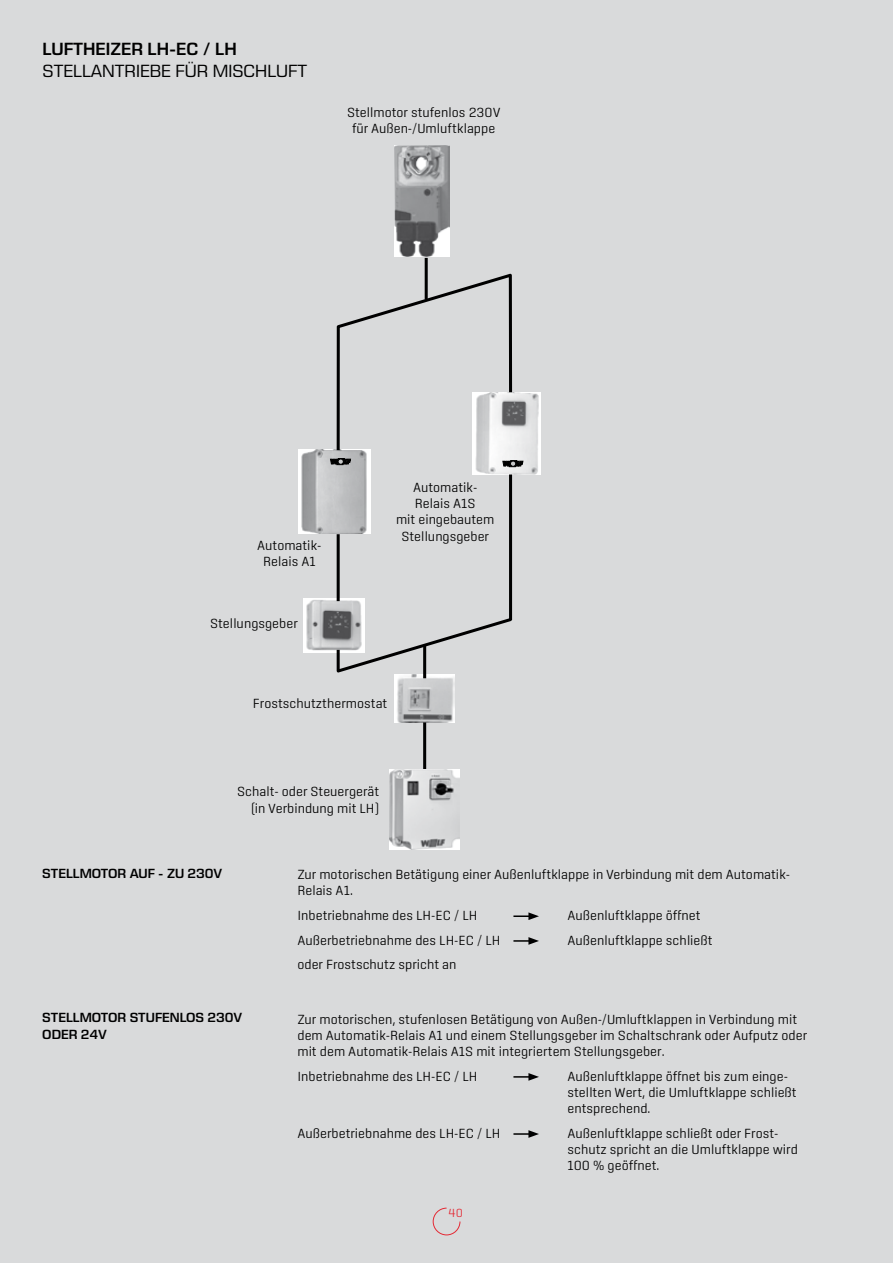
<style>
.page{position:relative;width:893px;height:1263px;background:#d9dadb}
.page>*{position:absolute;margin:0;border:0;box-sizing:border-box;transform-origin:0 0}
.t1{font:18px "Eurostile Next LT Pro";color:#000}
.t2{font:600 18px "Eurostile Next LT Pro";color:#000}
.t3{font:300 13.5px/16.2px "Center";color:#000}
.t4{font:600 13.5px/16.2px "Eurostile Next LT Pro";color:#000}
.t5{font:300 12px "Center";color:#e42934}
</style>
<div class="page">
<svg style="left:432px;top:1207px;width:29px;height:29px"></svg>
<img style="left:394px;top:146px;width:55px;height:111px">
<img style="left:395px;top:675px;width:59px;height:47px">
<img style="left:298px;top:449px;width:37px;height:84px">
<img style="left:515px;top:392px;width:25px;height:82px">
<img style="left:304px;top:598px;width:31px;height:55px">
<hr style="left:425px;top:258px;width:3px;height:41px;background:#000">
<svg style="left:335px;top:271px;width:180px;height:404px"></svg>
<svg style="left:330px;top:458px;width:21px;height:7px"></svg>
<svg style="left:502px;top:460px;width:21px;height:7px"></svg>
<hr style="left:423px;top:645px;width:3px;height:33px;background:#000">
<hr style="left:423px;top:722px;width:3px;height:50px;background:#000">
<img style="left:390px;top:769px;width:70px;height:80px">
<svg style="left:513px;top:1073px;width:26px;height:8px"></svg>
<svg style="left:513px;top:1130px;width:26px;height:8px"></svg>
<svg style="left:513px;top:912px;width:26px;height:8px"></svg>
<svg style="left:513px;top:937px;width:26px;height:8px"></svg>
<h1 class="t2" style="left:43px;top:39px;width:196px">LUFTHEIZER LH-EC / LH</h1>
<h1 class="t1" style="left:43px;top:61px;width:266px">STELLANTRIEBE FÜR MISCHLUFT</h1>
<p class="t3" style="left:347px;top:104px;width:155px;text-align:center">Stellmotor stufenlos 230V für Außen-/Umluftklappe</p>
<p class="t3" style="left:257px;top:537px;width:66px;text-align:center">Automatik-<br>Relais A1</p>
<p class="t3" style="left:210px;top:615px;width:89px">Stellungsgeber</p>
<p class="t3" style="left:396px;top:479px;width:100px;text-align:center">Automatik-<br>Relais A1S<br>mit eingebautem<br>Stellungsgeber</p>
<p class="t3" style="left:253px;top:695px;width:136px">Frostschutzthermostat</p>
<p class="t3" style="left:237px;top:783px;width:144px;text-align:right">Schalt- oder Steuergerät (in Verbindung mit LH)</p>
<p class="t4" style="left:42px;top:865px;width:182px">STELLMOTOR AUF - ZU 230V</p>
<p class="t3" style="left:297px;top:866px;width:494px">Zur motorischen Betätigung einer Außenluftklappe in Verbindung mit dem Automatik-<br>Relais A1.</p>
<p class="t3" style="left:297px;top:907px;width:181px">Inbetriebnahme des LH-EC / LH</p>
<p class="t3" style="left:567px;top:907px;width:135px">Außenluftklappe öffnet</p>
<p class="t3" style="left:297px;top:932px;width:204px">Außerbetriebnahme des LH-EC / LH</p>
<p class="t3" style="left:567px;top:932px;width:147px">Außenluftklappe schließt</p>
<p class="t3" style="left:297px;top:956px;width:161px">oder Frostschutz spricht an</p>
<p class="t4" style="left:42px;top:1010px;width:202px">STELLMOTOR STUFENLOS 230V<br>ODER 24V</p>
<p class="t3" style="left:297px;top:1011px;width:511px">Zur motorischen, stufenlosen Betätigung von Außen-/Umluftklappen in Verbindung mit dem Automatik-Relais A1 und einem Stellungsgeber im Schaltschrank oder Aufputz oder mit dem Automatik-Relais A1S mit integriertem Stellungsgeber.</p>
<p class="t3" style="left:297px;top:1068px;width:181px">Inbetriebnahme des LH-EC / LH</p>
<p class="t3" style="left:567px;top:1068px;width:231px">Außenluftklappe öffnet bis zum einge&shy;stellten Wert, die Umluftklappe schließt entsprechend.</p>
<p class="t3" style="left:297px;top:1125px;width:204px">Außerbetriebnahme des LH-EC / LH</p>
<p class="t3" style="left:567px;top:1125px;width:232px">Außenluftklappe schließt oder Frost&shy;schutz spricht an die Umluftklappe wird<br>100 % geöffnet.</p>
<p class="t5" style="left:449px;top:1206px;width:16px">40</p>
</div>
